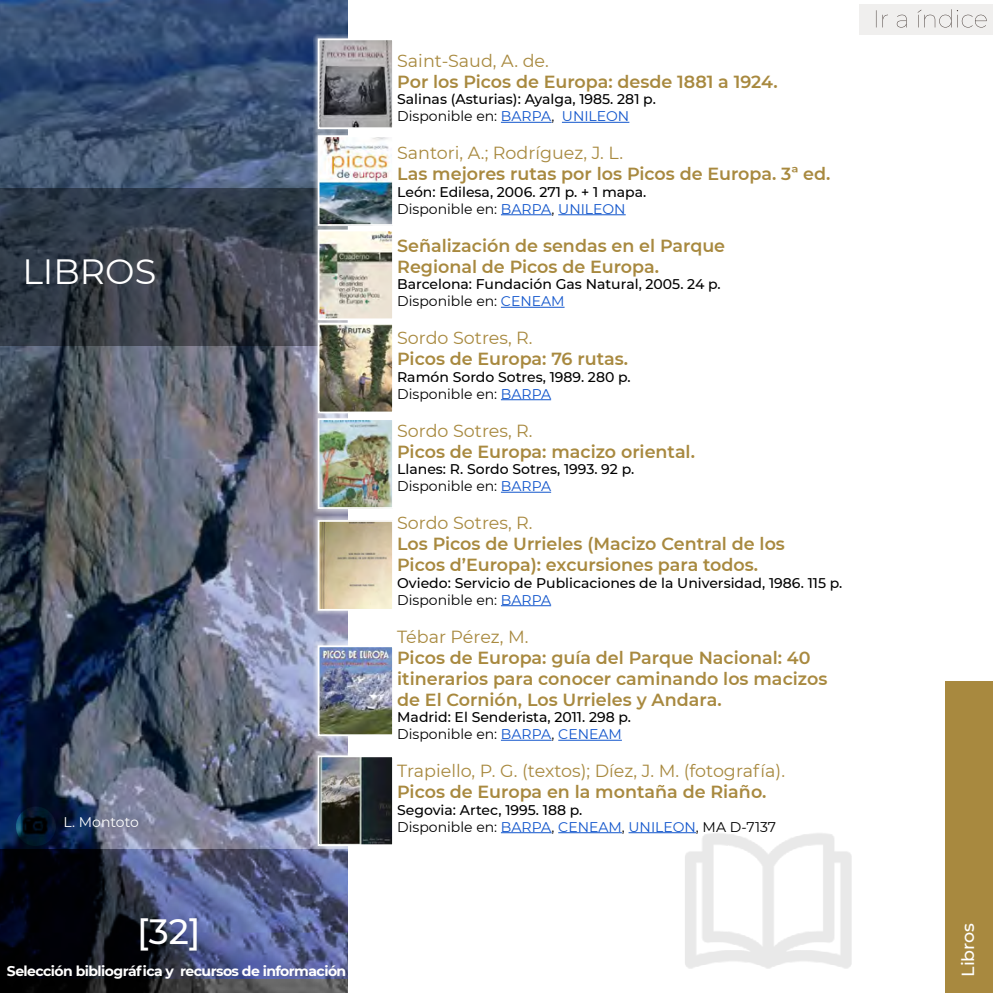
<style>
.page{position:relative;width:993px;height:993px;background:#fff}
.page>*{position:absolute;margin:0;border:0;box-sizing:border-box;transform-origin:0 0}
.t1{font:35px "Montserrat";color:#fff}
.t2{font:500 35px "Montserrat";color:#fff}
.t3{font:600 17.5px/21px "Montserrat";color:#a8893f}
.t4{font:17.5px "Montserrat";color:#a8893f}
.t5{font:500 17.5px "Montserrat";color:#fff}
.t6{font:500 14px/16.8px "Montserrat";color:#000}
.t7{font:700 14px "Montserrat";letter-spacing:-.04em;color:#fff}
.t8{font:14px "Montserrat";color:#fff}
.s1{font-weight:400}
.s2{font-weight:400;color:#15c}
</style>
<div class="page">
<div style="left:859px;top:5px;width:133px;height:30px;background:#f0efee"></div>
<img style="left:0;top:0;width:347px;height:849px">
<svg style="left:0;top:849px;width:347px;height:130px;background:#353b5a"></svg>
<svg style="left:0;top:979px;width:347px;height:13px;background:#323232"></svg>
<svg style="left:0;top:189px;width:313px;height:157px;background:#353c48"></svg>
<div style="left:944px;top:681px;width:48px;height:311px;background:#a8893f"></div>
<img style="left:590px;top:832px;width:262px;height:137px">
<svg style="left:875px;top:9px;width:111px;height:19px"></svg>
<svg style="left:16px;top:806px;width:40px;height:39px"></svg>
<img style="left:21px;top:811px;width:27px;height:27px">
<hr style="left:500px;top:122px;width:51px;height:1px;background:#15c">
<hr style="left:561px;top:122px;width:68px;height:1px;background:#15c">
<hr style="left:500px;top:214px;width:51px;height:1px;background:#15c">
<hr style="left:558px;top:214px;width:67px;height:1px;background:#15c">
<hr style="left:500px;top:307px;width:64px;height:1px;background:#15c">
<hr style="left:500px;top:399px;width:51px;height:1px;background:#15c">
<hr style="left:500px;top:491px;width:51px;height:1px;background:#15c">
<hr style="left:500px;top:605px;width:51px;height:1px;background:#15c">
<hr style="left:500px;top:739px;width:51px;height:1px;background:#15c">
<hr style="left:558px;top:739px;width:63px;height:1px;background:#15c">
<hr style="left:500px;top:832px;width:51px;height:1px;background:#15c">
<hr style="left:558px;top:832px;width:63px;height:1px;background:#15c">
<hr style="left:628px;top:832px;width:67px;height:1px;background:#15c">
<svg style="left:313px;top:34px;width:35px;height:97px"></svg>
<img style="left:320px;top:41px;width:70px;height:85px">
<div style="left:317px;top:38px;width:76px;height:91px;border:2px solid #fff"></div>
<svg style="left:313px;top:131px;width:35px;height:94px"></svg>
<img style="left:320px;top:138px;width:70px;height:85px">
<div style="left:317px;top:135px;width:76px;height:91px;border:2px solid #fff"></div>
<svg style="left:313px;top:225px;width:80px;height:93px"></svg>
<img style="left:320px;top:232px;width:70px;height:85px">
<div style="left:317px;top:229px;width:76px;height:91px;border:2px solid #fff"></div>
<svg style="left:313px;top:318px;width:80px;height:96px"></svg>
<img style="left:320px;top:325px;width:70px;height:85px">
<div style="left:317px;top:322px;width:76px;height:91px;border:2px solid #fff"></div>
<svg style="left:313px;top:414px;width:70px;height:99px"></svg>
<img style="left:320px;top:421px;width:70px;height:84px">
<div style="left:317px;top:418px;width:76px;height:90px;border:2px solid #fff"></div>
<svg style="left:313px;top:515px;width:35px;height:100px"></svg>
<img style="left:320px;top:523px;width:70px;height:84px">
<div style="left:317px;top:520px;width:76px;height:90px;border:2px solid #fff"></div>
<svg style="left:313px;top:641px;width:35px;height:99px"></svg>
<img style="left:320px;top:648px;width:70px;height:84px">
<div style="left:317px;top:645px;width:76px;height:90px;border:2px solid #fff"></div>
<svg style="left:313px;top:750px;width:35px;height:100px"></svg>
<img style="left:320px;top:758px;width:70px;height:84px">
<div style="left:317px;top:755px;width:76px;height:90px;border:2px solid #fff"></div>
<h1 class="t1" style="left:22px;top:247px;width:135px">LIBROS</h1>
<p class="t8" style="left:63px;top:812px;width:77px">L. Montoto</p>
<h1 class="t2" style="left:137px;top:906px;width:65px">[32]</h1>
<p class="t7" style="left:7px;top:960px;width:341px">Selección bibliográfica y recursos de información</p>
<p class="t4" style="left:397px;top:48px;width:153px">Saint-Saud, A. de.</p>
<p class="t3" style="left:397px;top:70px;width:382px">Por los Picos de Europa: desde 1881 a 1924.</p>
<p class="t6" style="left:397px;top:90px;width:260px">Salinas (Asturias): Ayalga, 1985. 281 p.<br><span class="s1">Disponible en:</span> <span class="s2">BARPA</span><span class="s1">,</span> <span class="s2">UNILEON</span></p>
<p class="t4" style="left:397px;top:141px;width:227px">Santori, A.; Rodríguez, J. L.</p>
<p class="t3" style="left:397px;top:162px;width:434px">Las mejores rutas por los Picos de Europa. 3ª ed.</p>
<p class="t6" style="left:397px;top:183px;width:250px">León: Edilesa, 2006. 271 p. + 1 mapa.<br><span class="s1">Disponible en:</span> <span class="s2">BARPA</span><span class="s1">,</span> <span class="s2">UNILEON</span></p>
<p class="t3" style="left:397px;top:234px;width:329px">Señalización de sendas en el Parque<br>Regional de Picos de Europa.</p>
<p class="t6" style="left:397px;top:275px;width:325px">Barcelona: Fundación Gas Natural, 2005. 24 p.<br><span class="s1">Disponible en:</span> <span class="s2">CENEAM</span></p>
<p class="t4" style="left:397px;top:325px;width:137px">Sordo Sotres, R.</p>
<p class="t3" style="left:397px;top:347px;width:232px">Picos de Europa: 76 rutas.</p>
<p class="t6" style="left:397px;top:368px;width:235px">Ramón Sordo Sotres, 1989. 280 p.<br><span class="s1">Disponible en:</span> <span class="s2">BARPA</span></p>
<p class="t4" style="left:397px;top:418px;width:137px">Sordo Sotres, R.</p>
<p class="t3" style="left:397px;top:440px;width:299px">Picos de Europa: macizo oriental.</p>
<p class="t6" style="left:397px;top:460px;width:238px">Llanes: R. Sordo Sotres, 1993. 92 p.<br><span class="s1">Disponible en:</span> <span class="s2">BARPA</span></p>
<p class="t4" style="left:397px;top:510px;width:137px">Sordo Sotres, R.</p>
<p class="t3" style="left:397px;top:532px;width:389px">Los Picos de Urrieles (Macizo Central de los<br>Picos d’Europa): excursiones para todos.</p>
<p class="t6" style="left:397px;top:573px;width:446px">Oviedo: Servicio de Publicaciones de la Universidad, 1986. 115 p.<br><span class="s1">Disponible en:</span> <span class="s2">BARPA</span></p>
<p class="t4" style="left:397px;top:624px;width:133px">Tébar Pérez, M.</p>
<p class="t3" style="left:397px;top:645px;width:431px">Picos de Europa: guía del Parque Nacional: 40 itinerarios para conocer caminando los macizos de El Cornión, Los Urrieles y Andara.</p>
<p class="t6" style="left:397px;top:708px;width:235px">Madrid: El Senderista, 2011. 298 p.<br><span class="s1">Disponible en:</span> <span class="s2">BARPA</span><span class="s1">,</span> <span class="s2">CENEAM</span></p>
<p class="t4" style="left:397px;top:758px;width:389px">Trapiello, P. G. (textos); Díez, J. M. (fotografía).</p>
<p class="t3" style="left:397px;top:780px;width:370px">Picos de Europa en la montaña de Riaño.</p>
<p class="t6" style="left:397px;top:800px;width:380px">Segovia: Artec, 1995. 188 p.<br><span class="s1">Disponible en:</span> <span class="s2">BARPA</span><span class="s1">,</span> <span class="s2">CENEAM</span><span class="s1">,</span> <span class="s2">UNILEON</span><span class="s1">, MA D-7137</span></p>
<p class="t5" style="left:955px;top:976px;width:56px;rotate:-90deg">Libros</p>
</div>
